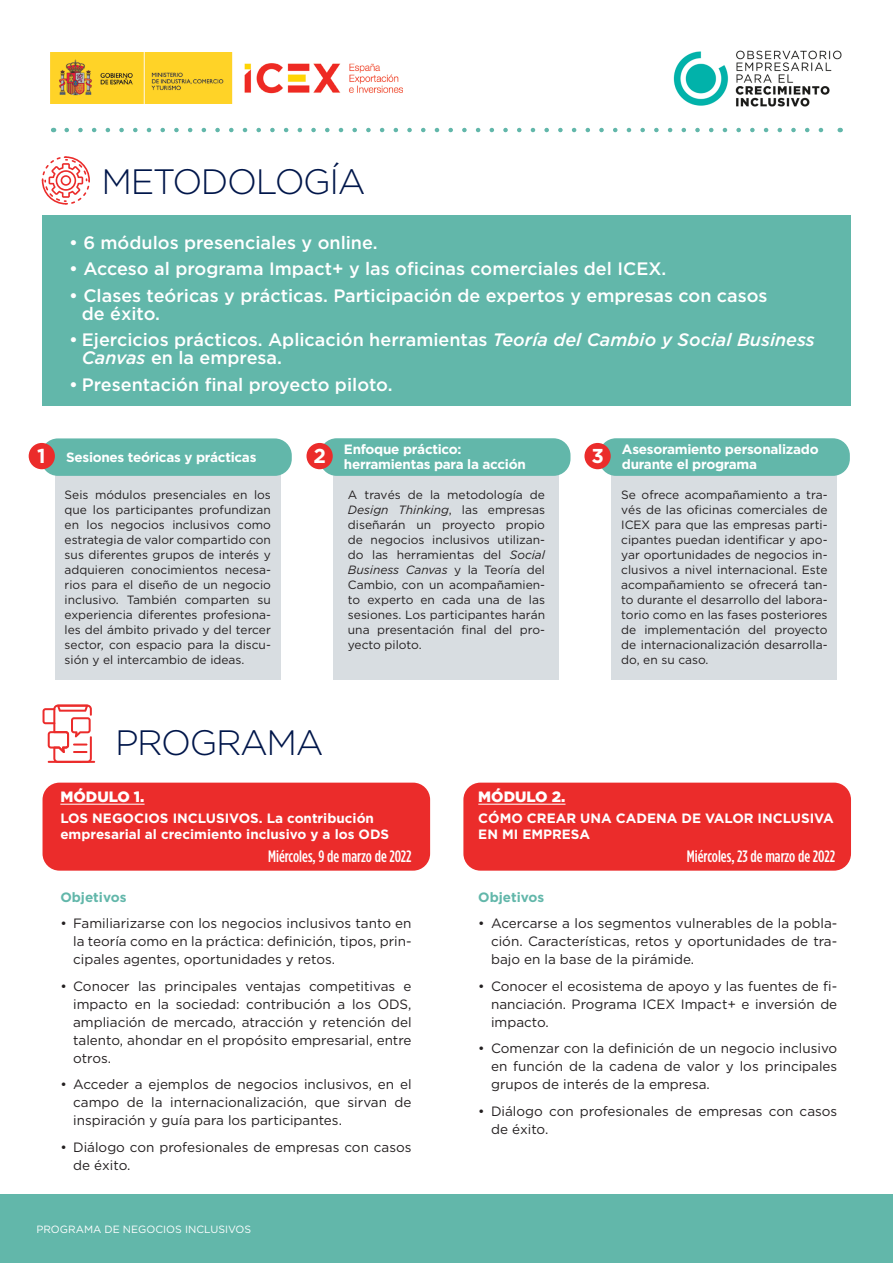
<style>
.page{position:relative;width:893px;height:1263px;background:#fff}
.page>*{position:absolute;margin:0;border:0;box-sizing:border-box;transform-origin:0 0}
.t1{font:300 35.25px "Gotham HTF";letter-spacing:-.04em;color:#00164a}
.List_Paragraph{font:700 20.1px "Gotham HTF";color:#fff}
.t2{font:500 18px/18px "Gotham HTF";color:#fff}
.t3{font:500 condensed 16.5px "Gotham HTF";color:#fff}
.t4{font:900 15px "Gotham HTF";color:#fff}
.List_Paragraph-2{font:13.5px/18px "Gotham HTF";color:#231f20;text-align:justify}
.List_Paragraph-3{font:700 13.5px/16.2px "Gotham HTF";color:#fff}
.List_Paragraph-4{font:700 13.5px/15px "Gotham HTF";letter-spacing:-.02em;color:#fff}
.List_Paragraph-5{font:700 13.5px "Gotham HTF";color:#62b7aa}
.List_Paragraph-6{font:12px/15px "Gotham HTF";color:#231f20;text-align:justify}
.List_Paragraph-7{font:10.5px "Gotham HTF";color:#fff}
.s1{font-style:italic}
</style>
<div class="page">
<svg style="left:67px;top:128px;width:757px;height:4px"></svg>
<img style="left:673px;top:50px;width:169px;height:57px">
<img style="left:51px;top:53px;width:352px;height:50px">
<div style="left:55px;top:469px;width:226px;height:210px;background:#d8dde1"></div>
<div style="left:334px;top:469px;width:225px;height:210px;background:#d8dde1"></div>
<div style="left:611px;top:469px;width:226px;height:210px;background:#d8dde1"></div>
<div style="left:43px;top:215px;width:808px;height:190px;background:#62b7aa"></div>
<div style="left:41px;top:438px;width:251px;height:38px;background:#62b7aa;border-radius:17px"></div>
<div style="left:43px;top:783px;width:387px;height:88px;background:#eb2c2b;border-radius:17px"></div>
<div style="left:463px;top:783px;width:388px;height:88px;background:#eb2c2b;border-radius:17px"></div>
<div style="left:320px;top:438px;width:250px;height:38px;background:#62b7aa;border-radius:17px"></div>
<div style="left:599px;top:438px;width:251px;height:38px;background:#62b7aa;border-radius:17px"></div>
<hr style="left:478px;top:804px;width:87px;height:1px;background:#fff">
<div style="left:0;top:1195px;width:893px;height:68px;background:#62b7aa"></div>
<svg style="left:42px;top:156px;width:48px;height:49px"></svg>
<hr style="left:48px;top:761px;width:47px;height:2px;background:#eb2c2b">
<svg style="left:43px;top:705px;width:49px;height:58px"></svg>
<hr style="left:60px;top:804px;width:85px;height:1px;background:#fff">
<div style="left:29px;top:443px;width:26px;height:26px;background:#eb2c2b;border-radius:50%"></div>
<div style="left:306px;top:443px;width:27px;height:26px;background:#eb2c2b;border-radius:50%"></div>
<div style="left:584px;top:443px;width:27px;height:26px;background:#eb2c2b;border-radius:50%"></div>
<p class="t1" style="left:101px;top:163px;width:266px">METODOLOGÍA</p>
<p class="t2" style="left:69px;top:233px;width:310px">• 6 módulos presenciales y online.</p>
<p class="t2" style="left:69px;top:260px;width:599px">• Acceso al programa Impact+ y las oficinas comerciales del ICEX.</p>
<p class="t2" style="left:82px;top:286px;width:687px;text-indent:-13px">• Clases teóricas y prácticas. Participación de expertos y empresas con casos de éxito.</p>
<p class="t2" style="left:82px;top:331px;width:734px;text-indent:-13px">• Ejercicios prácticos. Aplicación herramientas <span class="s1">Teoría del Cambio y Social Business<br>Canvas</span> en la empresa.</p>
<p class="t2" style="left:69px;top:375px;width:325px">• Presentación final proyecto piloto.</p>
<p class="List_Paragraph-4" style="left:66px;top:449px;width:192px">Sesiones teóricas y prácticas</p>
<p class="List_Paragraph-4" style="left:344px;top:441px;width:183px">Enfoque práctico: herramientas para la acción</p>
<p class="List_Paragraph-4" style="left:622px;top:441px;width:198px">Asesoramiento personalizado durante el programa</p>
<p class="List_Paragraph" style="left:37px;top:445px;width:10px">1</p>
<p class="List_Paragraph" style="left:313px;top:445px;width:14px">2</p>
<p class="List_Paragraph" style="left:591px;top:445px;width:14px">3</p>
<p class="List_Paragraph-6" style="left:65px;top:487px;width:208px">Seis módulos presenciales en los que los participantes profundizan en los negocios inclusivos como estrategia de valor compartido con sus diferentes grupos de interés y adquieren conocimientos necesa&shy;rios para el diseño de un negocio inclusivo. También comparten su experiencia diferentes profesiona&shy;les del ámbito privado y del tercer sector, con espacio para la discu&shy;sión y el intercambio de ideas.</p>
<p class="List_Paragraph-6" style="left:348px;top:487px;width:199px">A través de la metodología de <span class="s1">Design Thinking</span>, las empresas diseñarán un proyecto propio de negocios inclusivos utilizan&shy;do las herramientas del <span class="s1">Social Business Canvas</span> y la Teoría del Cambio, con un acompañamien&shy;to experto en cada una de las sesiones. Los participantes harán una presentación final del pro&shy;yecto piloto.</p>
<p class="List_Paragraph-6" style="left:621px;top:487px;width:208px">Se ofrece acompañamiento a tra&shy;vés de las oficinas comerciales de ICEX para que las empresas parti&shy;cipantes puedan identificar y apo&shy;yar oportunidades de negocios in&shy;clusivos a nivel internacional. Este acompañamiento se ofrecerá tan&shy;to durante el desarrollo del labora&shy;torio como en las fases posteriores de implementación del proyecto de internacionalización desarrolla&shy;do, en su caso.</p>
<p class="t1" style="left:115px;top:723px;width:210px">PROGRAMA</p>
<p class="t4" style="left:60px;top:788px;width:86px">MÓDULO 1.</p>
<p class="List_Paragraph-3" style="left:60px;top:809px;width:330px">LOS NEGOCIOS INCLUSIVOS. La contribución empresarial al crecimiento inclusivo y a los ODS</p>
<p class="t3" style="left:268px;top:847px;width:145px">Miércoles, 9 de marzo de 2022</p>
<p class="t3" style="left:687px;top:847px;width:150px">Miércoles, 23 de marzo de 2022</p>
<p class="t4" style="left:478px;top:788px;width:89px">MÓDULO 2.</p>
<p class="List_Paragraph-3" style="left:478px;top:809px;width:357px">CÓMO CREAR UNA CADENA DE VALOR INCLUSIVA<br>EN MI EMPRESA</p>
<p class="List_Paragraph-5" style="left:60px;top:889px;width:68px">Objetivos</p>
<p class="List_Paragraph-2" style="left:73px;top:914px;width:340px;text-indent:-13px">• Familiarizarse con los negocios inclusivos tanto en la teoría como en la práctica: definición, tipos, prin&shy;cipales agentes, oportunidades y retos.</p>
<p class="List_Paragraph-2" style="left:73px;top:977px;width:340px;text-indent:-13px">• Conocer las principales ventajas competitivas e impacto en la sociedad: contribución a los ODS, ampliación de mercado, atracción y retención del talento, ahondar en el propósito empresarial, entre otros.</p>
<p class="List_Paragraph-2" style="left:73px;top:1075px;width:340px;text-indent:-13px">• Acceder a ejemplos de negocios inclusivos, en el campo de la internacionalización, que sirvan de inspiración y guía para los participantes.</p>
<p class="List_Paragraph-2" style="left:73px;top:1138px;width:340px;text-indent:-13px">• Diálogo con profesionales de empresas con casos de éxito.</p>
<p class="List_Paragraph-7" style="left:36px;top:1223px;width:216px">PROGRAMA DE NEGOCIOS INCLUSIVOS</p>
<p class="List_Paragraph-5" style="left:478px;top:889px;width:68px">Objetivos</p>
<p class="List_Paragraph-2" style="left:491px;top:914px;width:348px;text-indent:-13px">• Acercarse a los segmentos vulnerables de la pobla&shy;ción. Características, retos y oportunidades de tra&shy;bajo en la base de la pirámide.</p>
<p class="List_Paragraph-2" style="left:491px;top:977px;width:348px;text-indent:-13px">• Conocer el ecosistema de apoyo y las fuentes de fi&shy;nanciación. Programa ICEX Impact+ e inversión de impacto.</p>
<p class="List_Paragraph-2" style="left:491px;top:1039px;width:348px;text-indent:-13px">• Comenzar con la definición de un negocio inclusivo en función de la cadena de valor y los principales grupos de interés de la empresa.</p>
<p class="List_Paragraph-2" style="left:491px;top:1102px;width:348px;text-indent:-13px">• Diálogo con profesionales de empresas con casos de éxito.</p>
</div>
